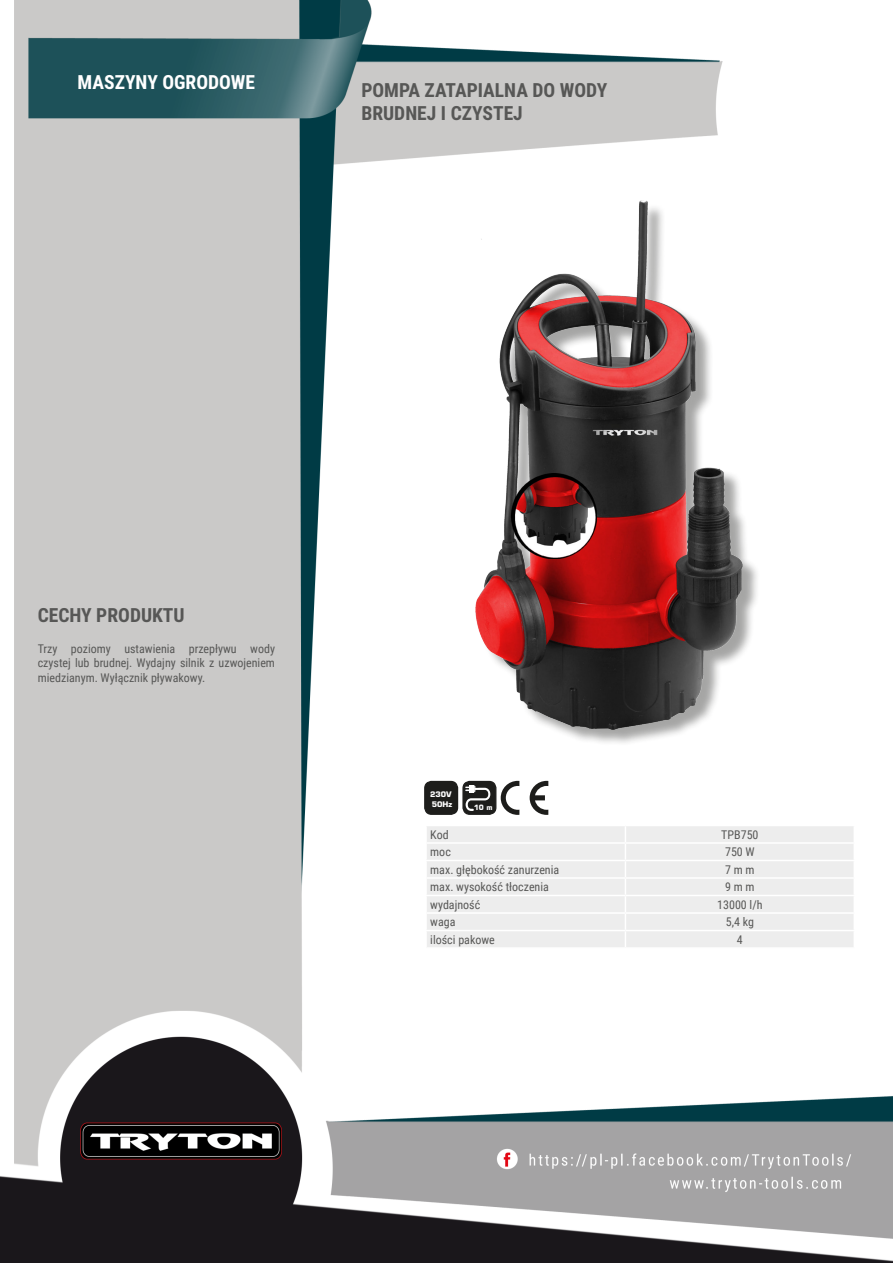
<style>
.page{position:relative;width:893px;height:1263px;background:#fff}
.page>*{position:absolute;margin:0;border:0;box-sizing:border-box;transform-origin:0 0}
.Lewo_bez_dzielenia{font:700 19.5px/23.4px "Roboto Condensed";color:#575756}
.Center{font:700 19.5px "Roboto Condensed";color:#fff}
.MateriaĹ__CECHY{font:700 19.5px "Roboto Condensed";color:#575756}
.Opisy{font:12px/14.4px "Roboto Condensed";color:#575756;text-align:justify}
.Lewa{font:12px "Roboto Condensed";color:#575756}
.Ĺšrodek{font:12px "Roboto Condensed";color:#575756}
.t1{font:900 8.4px/9.6px "Eurostile TOT";color:#fff}
.t2{font:700 7.2px "Square 721 BT";color:#fff}
</style>
<div class="page">
<img style="left:0;top:0;width:893px;height:1263px">
<div style="left:478px;top:204px;width:283px;height:543px;background:#1d1d1b;opacity:.4"></div>
<img style="left:475px;top:200px;width:267px;height:529px">
<div style="left:427px;top:826px;width:427px;height:121px;background:#ededed"></div>
<svg style="left:425px;top:826px;width:2px;height:121px"></svg>
<svg style="left:625px;top:826px;width:1px;height:121px"></svg>
<svg style="left:854px;top:826px;width:1px;height:121px"></svg>
<hr style="left:425px;top:825px;width:200px;height:1px;background:#fff">
<hr style="left:625px;top:825px;width:230px;height:1px;background:#fff">
<hr style="left:425px;top:842px;width:200px;height:2px;background:#fff">
<hr style="left:625px;top:842px;width:230px;height:2px;background:#fff">
<hr style="left:425px;top:860px;width:200px;height:1px;background:#fff">
<hr style="left:625px;top:860px;width:230px;height:1px;background:#fff">
<hr style="left:425px;top:877px;width:200px;height:2px;background:#fff">
<hr style="left:625px;top:877px;width:230px;height:2px;background:#fff">
<hr style="left:425px;top:895px;width:200px;height:1px;background:#fff">
<hr style="left:625px;top:895px;width:230px;height:1px;background:#fff">
<hr style="left:425px;top:912px;width:200px;height:2px;background:#fff">
<hr style="left:625px;top:912px;width:230px;height:2px;background:#fff">
<hr style="left:425px;top:930px;width:200px;height:1px;background:#fff">
<hr style="left:625px;top:930px;width:230px;height:1px;background:#fff">
<hr style="left:425px;top:947px;width:200px;height:2px;background:#fff">
<hr style="left:625px;top:947px;width:230px;height:2px;background:#fff">
<div style="left:425px;top:781px;width:33px;height:33px;background:#1d1d1b;border-radius:7px"></div>
<div style="left:424px;top:781px;width:34px;height:34px;border:1px solid #1d1d1b;border-radius:7px"></div>
<div style="left:463px;top:781px;width:33px;height:33px;background:#1d1d1b;border-radius:7px"></div>
<div style="left:462px;top:781px;width:34px;height:34px;border:1px solid #1d1d1b;border-radius:7px"></div>
<svg style="left:465px;top:785px;width:25px;height:26px"></svg>
<svg style="left:530px;top:781px;width:18px;height:34px"></svg>
<svg style="left:501px;top:781px;width:18px;height:34px"></svg>
<img style="left:512px;top:473px;width:85px;height:85px">
<p class="Center" style="left:78px;top:69px;width:179px">MASZYNY OGRODOWE</p>
<p class="Lewo_bez_dzielenia" style="left:361px;top:77px;width:247px">POMPA ZATAPIALNA DO WODY<br>BRUDNEJ I CZYSTEJ</p>
<p class="MateriaĹ__CECHY" style="left:38px;top:601px;width:148px">CECHY PRODUKTU</p>
<p class="Opisy" style="left:38px;top:641px;width:239px">Trzy poziomy ustawienia przepływu wody czystej lub brudnej. Wydajny silnik z uzwojeniem miedzianym. Wyłącznik pływakowy.</p>
<p class="t1" style="left:430px;top:789px;width:24px">230V<br>50Hz</p>
<p class="t2" style="left:474px;top:803px;width:20px">10 m</p>
<p class="Lewa" style="left:430px;top:826px;width:20px">Kod</p>
<p class="Ĺšrodek" style="left:721px;top:826px;width:39px">TPB750</p>
<p class="Lewa" style="left:430px;top:843px;width:22px">moc</p>
<p class="Ĺšrodek" style="left:725px;top:843px;width:31px">750 W</p>
<p class="Lewa" style="left:430px;top:861px;width:130px">max. głębokość zanurzenia</p>
<p class="Ĺšrodek" style="left:725px;top:861px;width:31px">7 m m</p>
<p class="Lewa" style="left:430px;top:878px;width:120px">max. wysokość tłoczenia</p>
<p class="Ĺšrodek" style="left:725px;top:878px;width:31px">9 m m</p>
<p class="Lewa" style="left:430px;top:896px;width:51px">wydajność</p>
<p class="Ĺšrodek" style="left:717px;top:896px;width:47px">13000 l/h</p>
<p class="Lewa" style="left:430px;top:913px;width:27px">waga</p>
<p class="Ĺšrodek" style="left:726px;top:913px;width:30px">5,4 kg</p>
<p class="Lewa" style="left:430px;top:931px;width:66px">ilości pakowe</p>
<p class="Ĺšrodek" style="left:737px;top:931px;width:7px">4</p>
</div>
